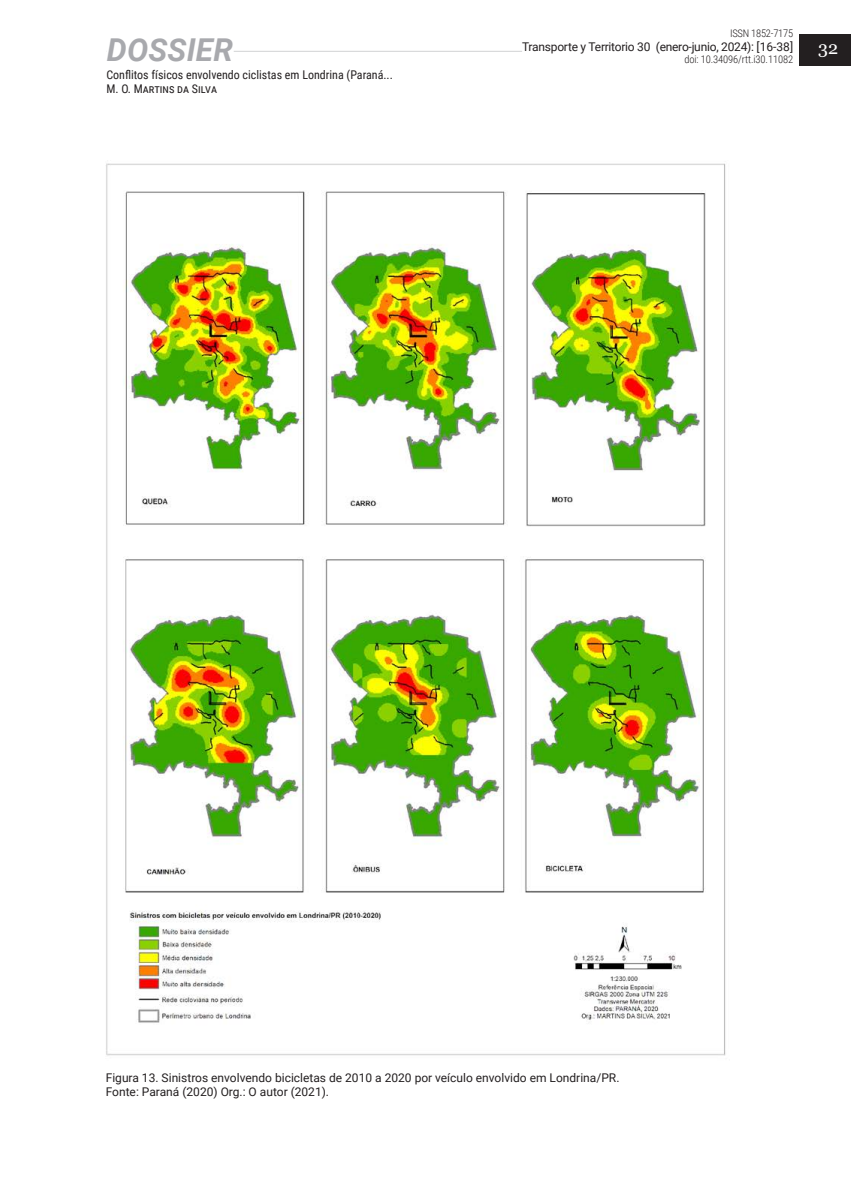
<style>
.page{position:relative;width:851px;height:1191px;background:#fff}
.page>*{position:absolute;margin:0;border:0;box-sizing:border-box;transform-origin:0 0}
.t1{font:italic 700 31.5px "Roboto";letter-spacing:.005em;color:#a8a9ad}
.t2{font:18px "Georgia";color:#fff}
.imagen-epigrafe{font:12px/13.5px "Roboto";color:#231f20}
.t3{font:12px/14.4px "Roboto Condensed";color:#231f20}
.imagen-epigrafe-2{font:12px "Roboto";letter-spacing:-.02em;color:#231f20}
.t4{font:300 10.5px "Roboto Condensed";letter-spacing:-.01em;color:#231f20}
</style>
<div class="page">
<hr style="left:106px;top:51px;width:546px;height:1px;background:#d1d2d4">
<div style="left:522px;top:40px;width:271px;height:15px;background:#fff"></div>
<div style="left:106px;top:48px;width:108px;height:7px;background:#fff"></div>
<div style="left:799px;top:35px;width:51px;height:31px;background:#231f20"></div>
<div style="left:107px;top:35px;width:127px;height:26px;background:#fff"></div>
<img style="left:106px;top:163px;width:620px;height:893px">
<p class="t4" style="left:730px;top:26px;width:65px">ISSN 1852-7175</p>
<p class="imagen-epigrafe-2" style="left:522px;top:38px;width:272px">Transporte y Territorio 30 (enero-junio, 2024): [16-38]</p>
<p class="t4" style="left:684px;top:52px;width:110px">doi: 10.34096/rtt.i30.11082</p>
<h1 class="t1" style="left:107px;top:28px;width:128px">DOSSIER</h1>
<h2 class="t2" style="left:818px;top:37px;width:21px">32</h2>
<p class="t3" style="left:106px;top:67px;width:288px">Conflitos físicos envolvendo ciclistas em Londrina (Paraná...<br>M. O. Martins da Silva</p>
<p class="imagen-epigrafe" style="left:106px;top:1071px;width:515px">Figura 13. Sinistros envolvendo bicicletas de 2010 a 2020 por veículo envolvido em Londrina/PR.<br>Fonte: Paraná (2020) Org.: O autor (2021).</p>
</div>
